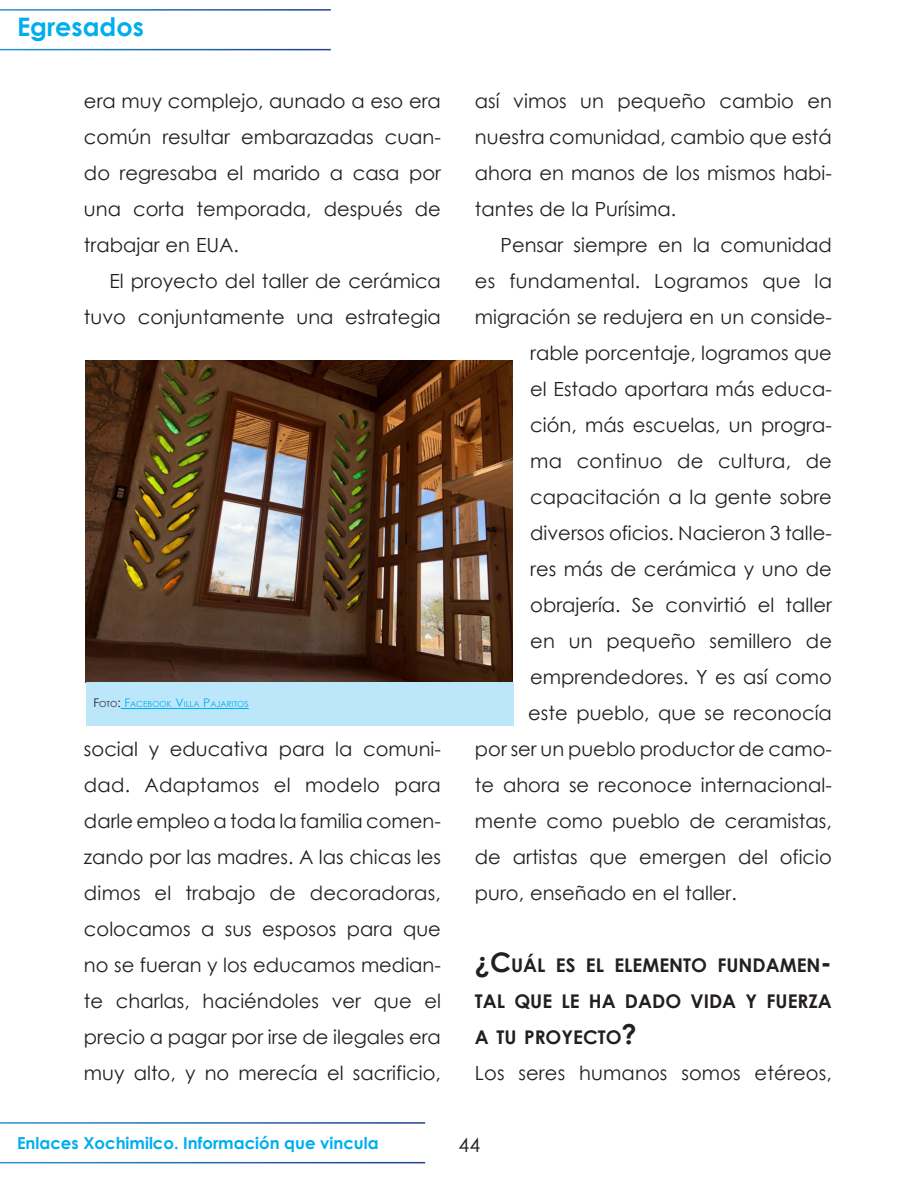
<style>
.page{position:relative;width:918px;height:1188px;background:#fff}
.page>*{position:absolute;margin:0;border:0;box-sizing:border-box;transform-origin:0 0}
.t1{font:700 25.5px "Century Gothic";color:#00aeef}
.cuerpoArticulos{font:19.5px/36px "Century Gothic";color:#231f20;text-align:justify}
.cuerpoArticulos_sin{font:19.5px "Century Gothic";letter-spacing:.005em;color:#231f20}
.subtitulo_ok{font:700 18.9px/36px "Century Gothic";color:#231f20;text-align:justify}
.t2{font:700 16.5px "Century Gothic";color:#00aeef}
.pies_de_foto_2alinea{font:8.4px "Century Gothic";color:#00aeef}
.s1{font-size:12px;color:#231f20}
.s2{color:#231f20}
.s3{font-size:12px}
.s4{font-size:27px}
</style>
<div class="page">
<img style="left:85px;top:360px;width:428px;height:323px">
<div style="left:86px;top:683px;width:427px;height:43px;background:#bce6fa"></div>
<hr style="left:121px;top:708px;width:128px;height:1px;background:#00aeef">
<h1 class="t1" style="left:17px;top:8px;width:128px">Egresados</h1>
<p class="cuerpoArticulos" style="left:84px;top:83px;width:358px">era muy complejo, aunado a eso era común resultar embarazadas cuan&shy;do regresaba el marido a casa por una corta temporada, después de trabajar en EUA.</p>
<p class="cuerpoArticulos" style="left:84px;top:263px;width:358px;text-align:right">El proyecto del taller de cerámica tuvo conjuntamente una estrategia</p>
<p class="pies_de_foto_2alinea" style="left:94px;top:698px;width:157px"><span class="s1">F</span><span class="s2">OTO</span><span class="s1">:</span> <span class="s3">F</span>ACEBOOK <span class="s3">V</span>ILLA <span class="s3">P</span>AJARITOS</p>
<p class="cuerpoArticulos" style="left:84px;top:731px;width:358px">social y educativa para la comuni&shy;dad. Adaptamos el modelo para darle empleo a toda la familia comen&shy;zando por las madres. A las chicas les dimos el trabajo de decoradoras, colocamos a sus esposos para que no se fueran y los educamos median&shy;te charlas, haciéndoles ver que el precio a pagar por irse de ilegales era muy alto, y no merecía el sacrificio,</p>
<p class="cuerpoArticulos" style="left:475px;top:83px;width:358px">así vimos un pequeño cambio en nuestra comunidad, cambio que está ahora en manos de los mismos habi&shy;tantes de la Purísima.</p>
<p class="cuerpoArticulos" style="left:500px;top:227px;width:333px">Pensar siempre en la comunidad</p>
<p class="cuerpoArticulos" style="left:475px;top:263px;width:359px">es fundamental. Logramos que la</p>
<p class="cuerpoArticulos" style="left:475px;top:299px;width:358px">migración se redujera en un conside-</p>
<p class="cuerpoArticulos" style="left:530px;top:335px;width:303px">rable porcentaje, logramos que</p>
<p class="cuerpoArticulos" style="left:530px;top:371px;width:303px">el Estado aportara más educa-</p>
<p class="cuerpoArticulos" style="left:530px;top:407px;width:303px">ción, más escuelas, un progra-</p>
<p class="cuerpoArticulos" style="left:530px;top:443px;width:303px">ma continuo de cultura, de</p>
<p class="cuerpoArticulos" style="left:530px;top:479px;width:303px">capacitación a la gente sobre</p>
<p class="cuerpoArticulos" style="left:530px;top:515px;width:303px">diversos oficios. Nacieron 3 talle-</p>
<p class="cuerpoArticulos" style="left:530px;top:551px;width:303px">res más de cerámica y uno de</p>
<p class="cuerpoArticulos" style="left:530px;top:587px;width:303px">obrajería. Se convirtió el taller</p>
<p class="cuerpoArticulos" style="left:530px;top:623px;width:303px">en un pequeño semillero de</p>
<p class="cuerpoArticulos" style="left:530px;top:659px;width:303px">emprendedores. Y es así como</p>
<p class="cuerpoArticulos" style="left:528px;top:695px;width:305px">este pueblo, que se reconocía</p>
<p class="cuerpoArticulos" style="left:475px;top:731px;width:358px">por ser un pueblo productor de camo-</p>
<p class="cuerpoArticulos" style="left:475px;top:767px;width:358px">te ahora se reconoce internacional-</p>
<p class="cuerpoArticulos" style="left:475px;top:803px;width:358px">mente como pueblo de ceramistas,</p>
<p class="cuerpoArticulos" style="left:475px;top:839px;width:358px">de artistas que emergen del oficio</p>
<p class="cuerpoArticulos" style="left:475px;top:875px;width:263px">puro, enseñado en el taller.</p>
<p class="subtitulo_ok" style="left:475px;top:946px;width:358px"><span class="s4">¿C</span>UÁL ES EL ELEMENTO FUNDAMEN<span class="s4">-</span>TAL QUE LE HA DADO VIDA Y FUERZA A TU PROYECTO<span class="s4">?</span></p>
<p class="cuerpoArticulos_sin" style="left:475px;top:1059px;width:358px">Los seres humanos somos etéreos,</p>
<p class="t2" style="left:17px;top:1131px;width:363px">Enlaces Xochimilco. Información que vincula</p>
<p class="cuerpoArticulos" style="left:459px;top:1127px;width:23px">44</p>
</div>
